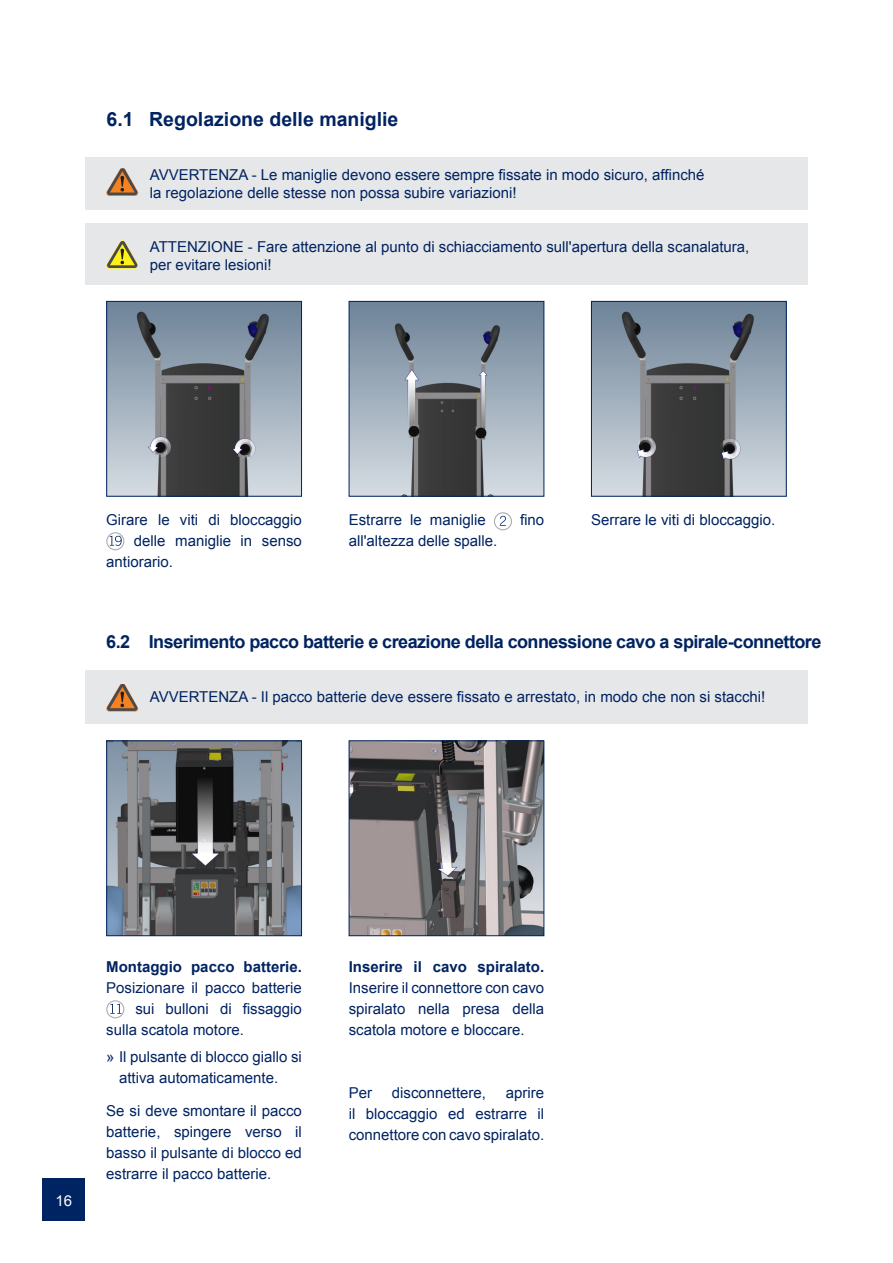
<style>
.page{position:relative;width:893px;height:1263px;background:#fff}
.page>*{position:absolute;margin:0;border:0;box-sizing:border-box;transform-origin:0 0}
.t1{font:700 19.5px "Arial";color:#002361}
.t2{font:700 18px "Arial";letter-spacing:-.03em;color:#002361}
.t3{font:15px/21px "Arial";color:#002361}
.t4{font:700 15px "Arial";color:#002361}
.t5{font:15px "Arial";color:#fff}
</style>
<div class="page">
<div style="left:85px;top:157px;width:723px;height:53px;background:#e6e7e9"></div>
<div style="left:85px;top:224px;width:723px;height:61px;background:#e6e7e9"></div>
<div style="left:85px;top:671px;width:723px;height:53px;background:#e6e7e9"></div>
<div style="left:43px;top:1178px;width:42px;height:42px;background:#002361"></div>
<svg style="left:106px;top:168px;width:32px;height:28px"></svg>
<svg style="left:106px;top:240px;width:32px;height:29px"></svg>
<img style="left:108px;top:303px;width:192px;height:192px">
<div style="left:106px;top:301px;width:196px;height:196px;border:1px solid #002361"></div>
<svg style="left:107px;top:533px;width:17px;height:17px"></svg>
<div style="left:106px;top:532px;width:18px;height:18px;border:1px solid #a8a9ad;border-radius:50%"></div>
<svg style="left:110px;top:536px;width:12px;height:10px"></svg>
<img style="left:351px;top:303px;width:191px;height:192px">
<div style="left:349px;top:301px;width:195px;height:196px;border:1px solid #002361"></div>
<div style="left:494px;top:512px;width:18px;height:18px;border:1px solid #a8a9ad;border-radius:50%"></div>
<svg style="left:500px;top:516px;width:6px;height:10px"></svg>
<img style="left:593px;top:303px;width:192px;height:192px">
<div style="left:591px;top:301px;width:196px;height:196px;border:1px solid #002361"></div>
<svg style="left:106px;top:684px;width:32px;height:27px"></svg>
<img style="left:108px;top:742px;width:192px;height:192px">
<div style="left:106px;top:740px;width:196px;height:196px;border:1px solid #002361"></div>
<svg style="left:107px;top:1001px;width:17px;height:17px"></svg>
<div style="left:106px;top:1000px;width:18px;height:18px;border:1px solid #a8a9ad;border-radius:50%"></div>
<svg style="left:110px;top:1004px;width:11px;height:10px"></svg>
<img style="left:351px;top:742px;width:191px;height:192px">
<div style="left:349px;top:740px;width:195px;height:196px;border:1px solid #002361"></div>
<h1 class="t1" style="left:107px;top:106px;width:293px">6.1 Regolazione delle maniglie</h1>
<p class="t3" style="left:150px;top:166px;width:556px;line-height:18px">AVVERTENZA - Le maniglie devono essere sempre fissate in modo sicuro, affinché la regolazione delle stesse non possa subire variazioni!</p>
<p class="t3" style="left:150px;top:238px;width:601px;line-height:18px">ATTENZIONE - Fare attenzione al punto di schiacciamento sull'apertura della scanalatura, per evitare lesioni!</p>
<p class="t3" style="left:106px;top:509px;width:197px">Girare le viti di bloccaggio</p>
<p class="t3" style="left:134px;top:530px;width:169px">delle maniglie in senso</p>
<p class="t3" style="left:106px;top:551px;width:68px">antiorario.</p>
<p class="t3" style="left:349px;top:509px;width:139px">Estrarre le maniglie</p>
<p class="t3" style="left:520px;top:509px;width:26px">fino</p>
<p class="t3" style="left:349px;top:530px;width:150px">all'altezza delle spalle.</p>
<p class="t3" style="left:591px;top:509px;width:186px">Serrare le viti di bloccaggio.</p>
<p class="t2" style="left:106px;top:630px;width:717px">6.2 Inserimento pacco batterie e creazione della connessione cavo a spirale-connettore</p>
<p class="t3" style="left:150px;top:686px;width:617px">AVVERTENZA - Il pacco batterie deve essere fissato e arrestato, in modo che non si stacchi!</p>
<p class="t5" style="left:55px;top:1191px;width:18px">16</p>
<p class="t4" style="left:106px;top:957px;width:197px">Montaggio pacco batterie.</p>
<p class="t3" style="left:106px;top:977px;width:197px">Posizionare il pacco batterie</p>
<p class="t3" style="left:135px;top:998px;width:168px">sui bulloni di fissaggio</p>
<p class="t3" style="left:106px;top:1019px;width:139px">sulla scatola motore.</p>
<p class="t3" style="left:119px;top:1046px;width:184px;text-indent:-13px">» Il pulsante di blocco giallo si attiva automaticamente.</p>
<p class="t3" style="left:106px;top:1100px;width:197px;text-align:justify">Se si deve smontare il pacco batterie, spingere verso il basso il pulsante di blocco ed estrarre il pacco batterie.</p>
<p class="t4" style="left:349px;top:957px;width:197px">Inserire il cavo spiralato.</p>
<p class="t3" style="left:349px;top:977px;width:197px;text-align:justify">Inserire il connettore con cavo spiralato nella presa della scatola motore e bloccare.</p>
<p class="t3" style="left:349px;top:1082px;width:197px;text-align:justify;text-indent:157px">aprire il bloccaggio ed estrarre il connettore con cavo spiralato.</p>
<p class="t3" style="left:349px;top:1082px;width:25px">Per</p>
<p class="t3" style="left:392px;top:1082px;width:96px">disconnettere,</p>
</div>
